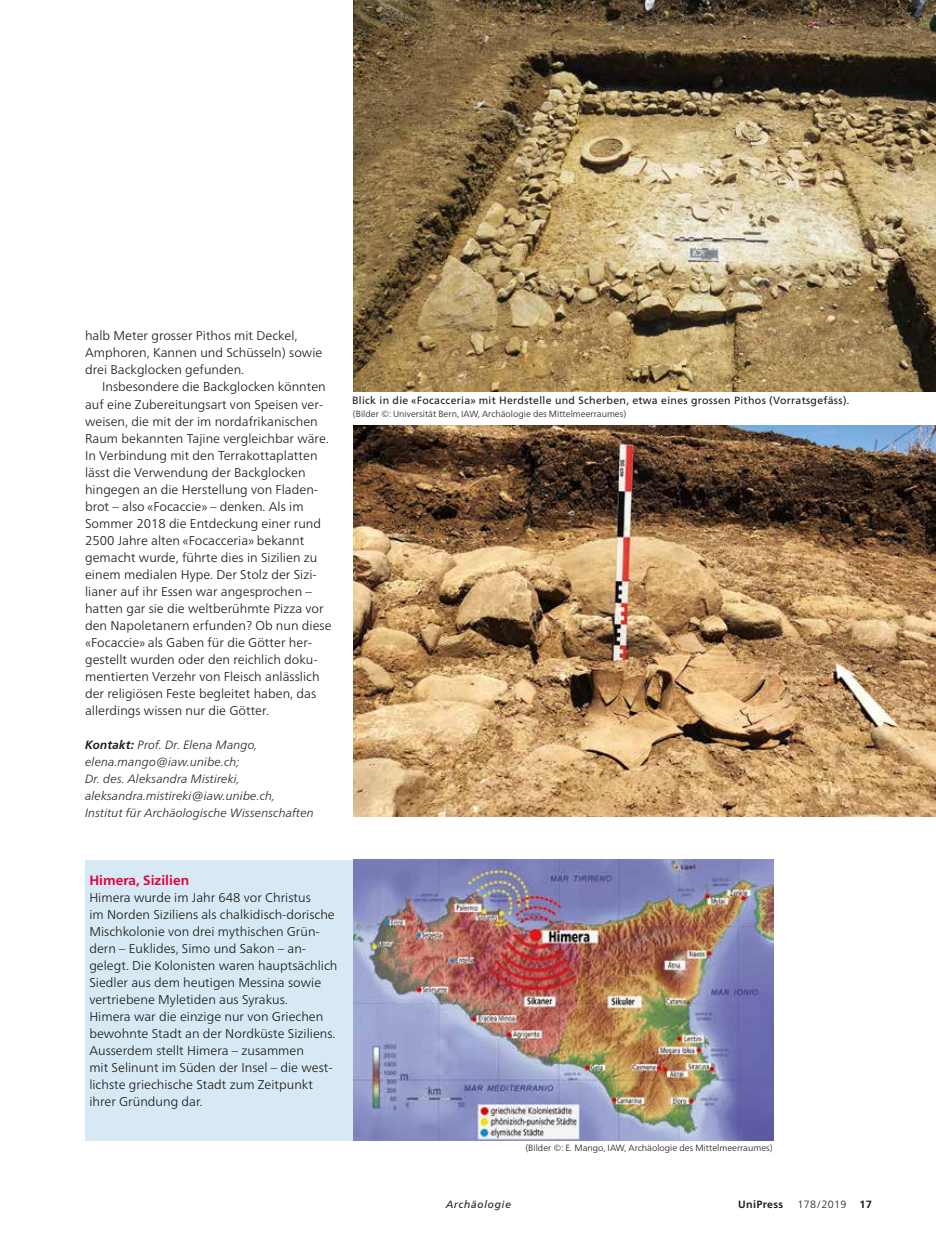
<style>
.page{position:relative;width:936px;height:1234px;background:#fff}
.page>*{position:absolute;margin:0;border:0;box-sizing:border-box;transform-origin:0 0}
.t1{font:700 13.5px "Frutiger Neue LT Pro";color:#e4003a}
.t2{font:300 12.75px/17px "Frutiger Neue LT Pro";color:#181716}
.t3{font:italic 300 12px/17px "Frutiger Neue LT Pro";letter-spacing:.01em;color:#1f1b16}
.t4{font:10.5px "Frutiger Neue LT Pro";letter-spacing:.03em;color:#181716}
.t5{font:italic 10.5px "Frutiger Neue LT Pro";letter-spacing:.06em;color:#1f1b16}
.t6{font:300 10.5px "Frutiger Neue LT Pro";letter-spacing:.03em;color:#1f1b16}
.t7{font:700 10.5px "Frutiger Neue LT Pro";letter-spacing:.03em;color:#1f1b16}
.t8{font:300 9px "Frutiger Neue LT Pro";color:#181716}
.s1{font-weight:700}
</style>
<div class="page">
<div style="left:85px;top:859px;width:298px;height:281px;background:#d7e9f4"></div>
<img style="left:353px;top:425px;width:582px;height:391px">
<img style="left:353px;top:859px;width:420px;height:281px">
<img style="left:353px;top:0;width:582px;height:391px">
<p class="t2" style="left:85px;top:327px;width:239px">halb Meter grosser Pithos mit Deckel,<br>Amphoren, Kannen und Schüsseln) sowie drei Backglocken gefunden.</p>
<p class="t2" style="left:85px;top:378px;width:248px;text-indent:17px">Insbesondere die Backglocken könnten auf eine Zubereitungsart von Speisen ver&shy;weisen, die mit der im nordafrikanischen Raum bekannten Tajine vergleichbar wäre.<br>In Verbindung mit den Terrakottaplatten lässt die Verwendung der Backglocken hingegen an die Herstellung von Fladen&shy;brot – also «Focaccie» – denken. Als im Sommer 2018 die Entdeckung einer rund 2500 Jahre alten «Focacceria» bekannt gemacht wurde, führte dies in Sizilien zu einem medialen Hype. Der Stolz der Sizi&shy;lianer auf ihr Essen war angesprochen – hatten gar sie die weltberühmte Pizza vor den Napoletanern erfunden? Ob nun diese «Focaccie» als Gaben für die Götter her&shy;gestellt wurden oder den reichlich doku&shy;mentierten Verzehr von Fleisch anlässlich der religiösen Feste begleitet haben, das allerdings wissen nur die Götter.</p>
<p class="t3" style="left:85px;top:736px;width:230px"><span class="s1">Kontakt:</span> Prof. Dr. Elena Mango, elena.mango@iaw.unibe.ch;<br>Dr. des. Aleksandra Mistireki, aleksandra.mistireki@iaw.unibe.ch, Institut für Archäologische Wissenschaften</p>
<p class="t4" style="left:352px;top:394px;width:499px">Blick in die «Focacceria» mit Herdstelle und Scherben, etwa eines grossen Pithos (Vorratsgefäss).</p>
<p class="t8" style="left:353px;top:408px;width:275px">(Bilder ©: Universität Bern, IAW, Archäologie des Mittelmeerraumes)</p>
<p class="t1" style="left:89px;top:872px;width:101px">Himera, Sizilien</p>
<p class="t2" style="left:89px;top:888px;width:249px">Himera wurde im Jahr 648 vor Christus<br>im Norden Siziliens als chalkidisch-dorische Mischkolonie von drei mythischen Grün&shy;dern – Euklides, Simo und Sakon – an&shy;gelegt. Die Kolonisten waren hauptsächlich Siedler aus dem heutigen Messina sowie vertriebene Myletiden aus Syrakus.<br>Himera war die einzige nur von Griechen bewohnte Stadt an der Nordküste Siziliens.<br>Ausserdem stellt Himera – zusammen<br>mit Selinunt im Süden der Insel – die west&shy;lichste griechische Stadt zum Zeitpunkt ihrer Gründung dar.</p>
<p class="t8" style="left:525px;top:1141px;width:249px">(Bilder ©: E. Mango, IAW, Archäologie des Mittelmeerraumes)</p>
<p class="t5" style="left:446px;top:1197px;width:67px">Archäologie</p>
<p class="t7" style="left:738px;top:1198px;width:46px">UniPress</p>
<p class="t6" style="left:797px;top:1198px;width:76px">178/2019 <span class="s1">17</span></p>
</div>
